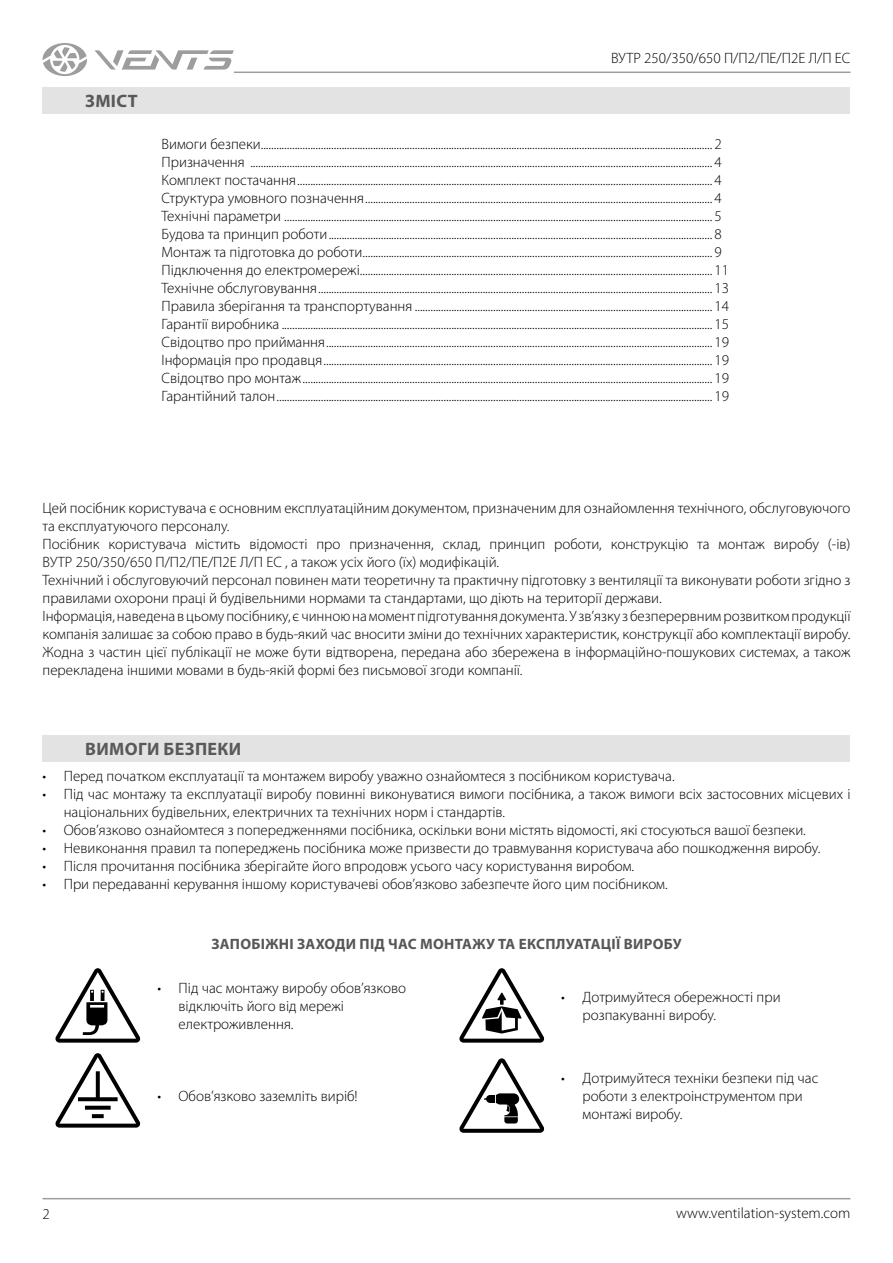
<style>
.page{position:relative;width:893px;height:1263px;background:#fff}
.page>*{position:absolute;margin:0;border:0;box-sizing:border-box;transform-origin:0 0}
.t1{font:700 18px "Myriad Pro";letter-spacing:.02em;color:#59595c}
.t2{font:300 15px/18px "Myriad Pro";color:#000}
.t3{font:700 15px "Myriad Pro";letter-spacing:.02em;color:#575756}
</style>
<div class="page">
<hr style="left:43px;top:1198px;width:807px;height:1px;background:#9d9d9c">
<hr style="left:234px;top:72px;width:616px;height:1px;background:#9d9d9c">
<svg style="left:94px;top:50px;width:140px;height:20px"></svg>
<svg style="left:43px;top:43px;width:44px;height:33px"></svg>
<div style="left:43px;top:735px;width:807px;height:26px;background:#e3e3e3"></div>
<div style="left:43px;top:87px;width:807px;height:27px;background:#e3e3e3"></div>
<svg style="left:55px;top:968px;width:85px;height:75px"></svg>
<svg style="left:459px;top:968px;width:85px;height:75px"></svg>
<svg style="left:55px;top:1053px;width:85px;height:74px"></svg>
<svg style="left:96px;top:1071px;width:4px;height:26px"></svg>
<svg style="left:78px;top:1097px;width:40px;height:4px"></svg>
<svg style="left:85px;top:1106px;width:26px;height:4px"></svg>
<svg style="left:92px;top:1114px;width:12px;height:4px"></svg>
<svg style="left:459px;top:1058px;width:85px;height:75px"></svg>
<p class="t1" style="left:85px;top:89px;width:54px">ЗМІСТ</p>
<p class="t2" style="left:611px;top:49px;width:241px">ВУТР 250/350/650 П/П2/ПЕ/П2Е Л/П ЕС</p>
<p class="t2" style="left:162px;top:136px;width:569px">Вимоги безпеки............................................................................................................................................................................. 2<br>Призначення ................................................................................................................................................................................. 4<br>Комплект постачання............................................................................................................................................................... 4<br>Структура умовного позначення..................................................................................................................................... 4<br>Технічні параметри .................................................................................................................................................................... 5<br>Будова та принцип роботи................................................................................................................................................... 8<br>Монтаж та підготовка до роботи...................................................................................................................................... 9<br>Підключення до електромережі....................................................................................................................................... 11<br>Технічне обслуговування....................................................................................................................................................... 13<br>Правила зберігання та транспортування .................................................................................................................. 14<br>Гарантії виробника ..................................................................................................................................................................... 15<br>Свідоцтво про приймання.................................................................................................................................................... 19<br>Інформація про продавця..................................................................................................................................................... 19<br>Свідоцтво про монтаж............................................................................................................................................................. 19<br>Гарантійний талон....................................................................................................................................................................... 19</p>
<p class="t2" style="left:43px;top:499px;width:809px">Цей посібник користувача є основним експлуатаційним документом, призначеним для ознайомлення технічного, обслуговуючого та експлуатуючого персоналу.<br>Посібник користувача містить відомості про призначення, склад, принцип роботи, конструкцію та монтаж виробу (-ів)<br>ВУТР 250/350/650 П/П2/ПЕ/П2Е Л/П ЕС , а також усіх його (їх) модифікацій.<br>Технічний і обслуговуючий персонал повинен мати теоретичну та практичну підготовку з вентиляції та виконувати роботи згідно з правилами охорони праці й будівельними нормами та стандартами, що діють на території держави.<br>Інформація, наведена в цьому посібнику, є чинною на момент підготування документа. У зв’язку з безперервним розвитком продукції компанія залишає за собою право в будь-який час вносити зміни до технічних характеристик, конструкції або комплектації виробу.<br>Жодна з частин цієї публікації не може бути відтворена, передана або збережена в інформаційно-пошукових системах, а також перекладена іншими мовами в будь-якій формі без письмової згоди компанії.</p>
<p class="t1" style="left:85px;top:737px;width:158px">ВИМОГИ БЕЗПЕКИ</p>
<p class="t2" style="left:43px;top:768px;width:634px">• Перед початком експлуатації та монтажем виробу уважно ознайомтеся з посібником користувача.</p>
<p class="t2" style="left:64px;top:786px;width:788px;text-indent:-21px">• Під час монтажу та експлуатації виробу повинні виконуватися вимоги посібника, а також вимоги всіх застосовних місцевих і національних будівельних, електричних та технічних норм і стандартів.</p>
<p class="t2" style="left:43px;top:822px;width:765px">• Обов’язково ознайомтеся з попередженнями посібника, оскільки вони містять відомості, які стосуються вашої безпеки.</p>
<p class="t2" style="left:43px;top:840px;width:779px">• Невиконання правил та попереджень посібника може призвести до травмування користувача або пошкодження виробу.</p>
<p class="t2" style="left:43px;top:858px;width:593px">• Після прочитання посібника зберігайте його впродовж усього часу користування виробом.</p>
<p class="t2" style="left:43px;top:876px;width:627px">• При передаванні керування іншому користувачеві обов’язково забезпечте його цим посібником.</p>
<p class="t3" style="left:211px;top:935px;width:472px">ЗАПОБІЖНІ ЗАХОДИ ПІД ЧАС МОНТАЖУ ТА ЕКСПЛУАТАЦІЇ ВИРОБУ</p>
<p class="t2" style="left:179px;top:979px;width:229px;text-indent:-21px">• Під час монтажу виробу обов’язково відключіть його від мережі електроживлення.</p>
<p class="t2" style="left:583px;top:988px;width:200px;text-indent:-21px">• Дотримуйтеся обережності при розпакуванні виробу.</p>
<p class="t2" style="left:43px;top:1205px;width:9px">2</p>
<p class="t2" style="left:157px;top:1087px;width:202px">• Обов’язково заземліть виріб!</p>
<p class="t2" style="left:583px;top:1069px;width:237px;text-indent:-21px">• Дотримуйтеся техніки безпеки під час роботи з електроінструментом при монтажі виробу.</p>
<p class="t2" style="left:676px;top:1204px;width:176px">www.ventilation-system.com</p>
</div>
